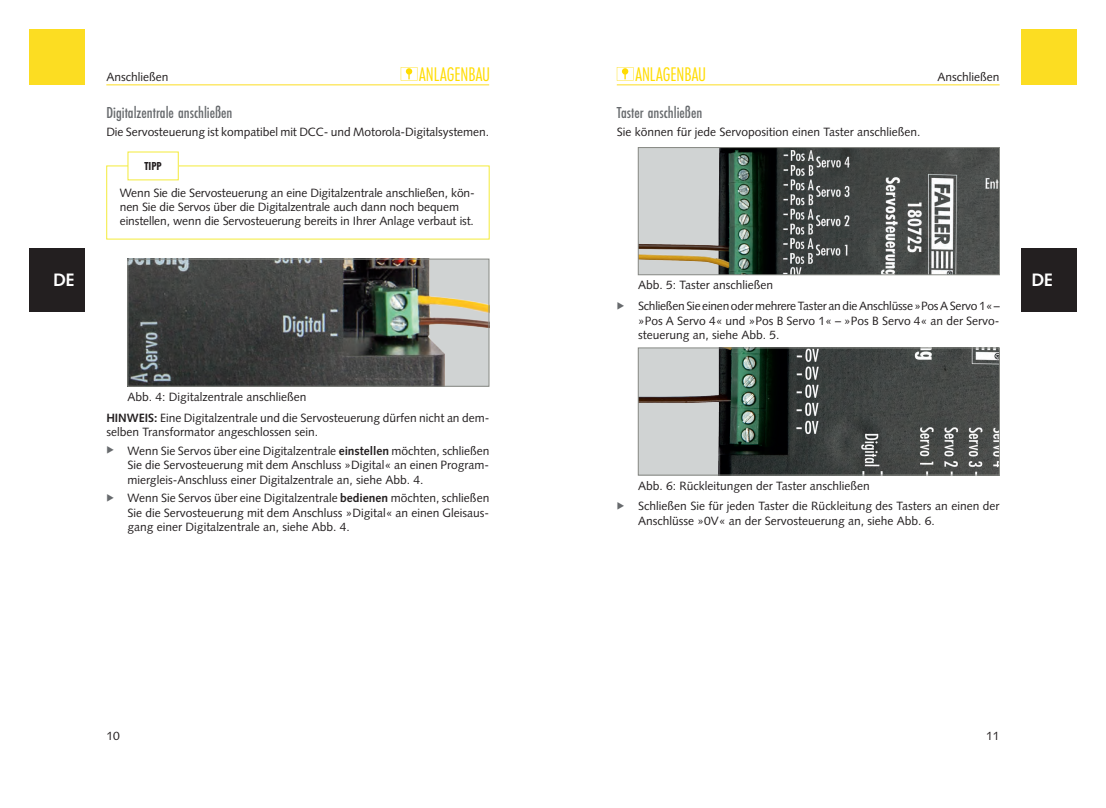
<style>
.page{position:relative;width:1106px;height:808px;background:#fff}
.page>*{position:absolute;margin:0;border:0;box-sizing:border-box;transform-origin:0 0}
.t1{font:20.55px "Futura EF Light Con";color:#ffdc01}
.t2{font:700 18px "Syntax LT Std";color:#fff}
.t3{font:16.5px "Futura EF Medium Con";color:#676a6d}
.t4{font:12px/14.4px "Syntax LT Std";color:#231f20}
.t5{font:12px/20.9px "Syntax LT Std";letter-spacing:-.02em;color:#231f20}
.t6{font:12px "Futura EF Bold Con";color:#231f20}
.s1{font-weight:700}
</style>
<div class="page">
<hr style="left:106px;top:85px;width:383px;height:1px;background:#fcdd22">
<hr style="left:617px;top:85px;width:382px;height:1px;background:#fcdd22">
<div style="left:30px;top:30px;width:55px;height:55px;background:#fcdd22"></div>
<div style="left:1020px;top:30px;width:56px;height:55px;background:#fcdd22"></div>
<svg style="left:617px;top:67px;width:16px;height:14px"></svg>
<div style="left:622px;top:68px;width:6px;height:7px;background:#ffdc01;border-radius:3px"></div>
<svg style="left:401px;top:67px;width:16px;height:14px"></svg>
<div style="left:406px;top:68px;width:6px;height:7px;background:#ffdc01;border-radius:3px"></div>
<div style="left:30px;top:248px;width:55px;height:63px;background:#231f20"></div>
<div style="left:1020px;top:248px;width:56px;height:63px;background:#231f20"></div>
<img style="left:640px;top:149px;width:357px;height:124px">
<div style="left:638px;top:147px;width:361px;height:128px;border:1px solid #878984"></div>
<img style="left:640px;top:350px;width:357px;height:123px">
<div style="left:638px;top:348px;width:361px;height:127px;border:1px solid #878984"></div>
<img style="left:130px;top:261px;width:357px;height:123px">
<div style="left:128px;top:259px;width:361px;height:127px;border:1px solid #878984"></div>
<p class="t4" style="left:106px;top:69px;width:64px">Anschließen</p>
<h1 class="t1" style="left:419px;top:63px;width:72px">ANLAGENBAU</h1>
<h1 class="t1" style="left:635px;top:63px;width:72px">ANLAGENBAU</h1>
<p class="t4" style="left:937px;top:69px;width:64px">Anschließen</p>
<h3 class="t3" style="left:106px;top:103px;width:128px">Digitalzentrale anschließen</h3>
<p class="t4" style="left:106px;top:125px;width:384px">Die Servosteuerung ist kompatibel mit DCC- und Motorola-Digitalsystemen.</p>
<p class="t6" style="left:144px;top:159px;width:19px">TIPP</p>
<p class="t4" style="left:120px;top:185px;width:356px">Wenn Sie die Servosteuerung an eine Digitalzentrale anschließen, kön&shy;nen Sie die Servos über die Digitalzentrale auch dann noch bequem einstellen, wenn die Servosteuerung bereits in Ihrer Anlage verbaut ist.</p>
<h3 class="t3" style="left:617px;top:103px;width:87px">Taster anschließen</h3>
<p class="t4" style="left:617px;top:125px;width:305px">Sie können für jede Servoposition einen Taster anschließen.</p>
<h2 class="t2" style="left:53px;top:270px;width:23px">DE</h2>
<h2 class="t2" style="left:1031px;top:270px;width:23px">DE</h2>
<p class="t5" style="left:638px;top:275px;width:363px">Abb. 5: Taster anschließen<br>Schließen Sie einen oder mehrere Taster an die Anschlüsse »Pos A Servo 1« –</p>
<p class="t4" style="left:638px;top:313px;width:363px">»Pos A Servo 4« und »Pos B Servo 1« – »Pos B Servo 4« an der Servo&shy;steuerung an, siehe Abb. 5.</p>
<p class="t4" style="left:106px;top:386px;width:384px;line-height:20.7px;text-indent:21px">Abb. 4: Digitalzentrale anschließen<br><span class="s1">HINWEIS:</span> Eine Digitalzentrale und die Servosteuerung dürfen nicht an dem-</p>
<p class="t4" style="left:128px;top:423px;width:363px;line-height:18.6px;text-indent:-21px">selben Transformator angeschlossen sein.<br>Wenn Sie Servos über eine Digitalzentrale <span class="s1">einstellen</span> möchten, schließen</p>
<p class="t4" style="left:128px;top:458px;width:363px">Sie die Servosteuerung mit dem Anschluss »Digital« an einen Program&shy;miergleis-Anschluss einer Digitalzentrale an, siehe Abb. 4.</p>
<p class="t4" style="left:128px;top:491px;width:363px;text-align:justify">Wenn Sie Servos über eine Digitalzentrale <span class="s1">bedienen</span> möchten, schließen Sie die Servosteuerung mit dem Anschluss »Digital« an einen Gleisaus&shy;gang einer Digitalzentrale an, siehe Abb. 4.</p>
<p class="t4" style="left:638px;top:475px;width:363px;line-height:20.9px">Abb. 6: Rückleitungen der Taster anschließen<br>Schließen Sie für jeden Taster die Rückleitung des Tasters an einen der</p>
<p class="t4" style="left:638px;top:513px;width:298px">Anschlüsse »0V« an der Servosteuerung an, siehe Abb. 6.</p>
<p class="t4" style="left:106px;top:729px;width:15px">10</p>
<p class="t4" style="left:986px;top:729px;width:15px">11</p>
</div>
